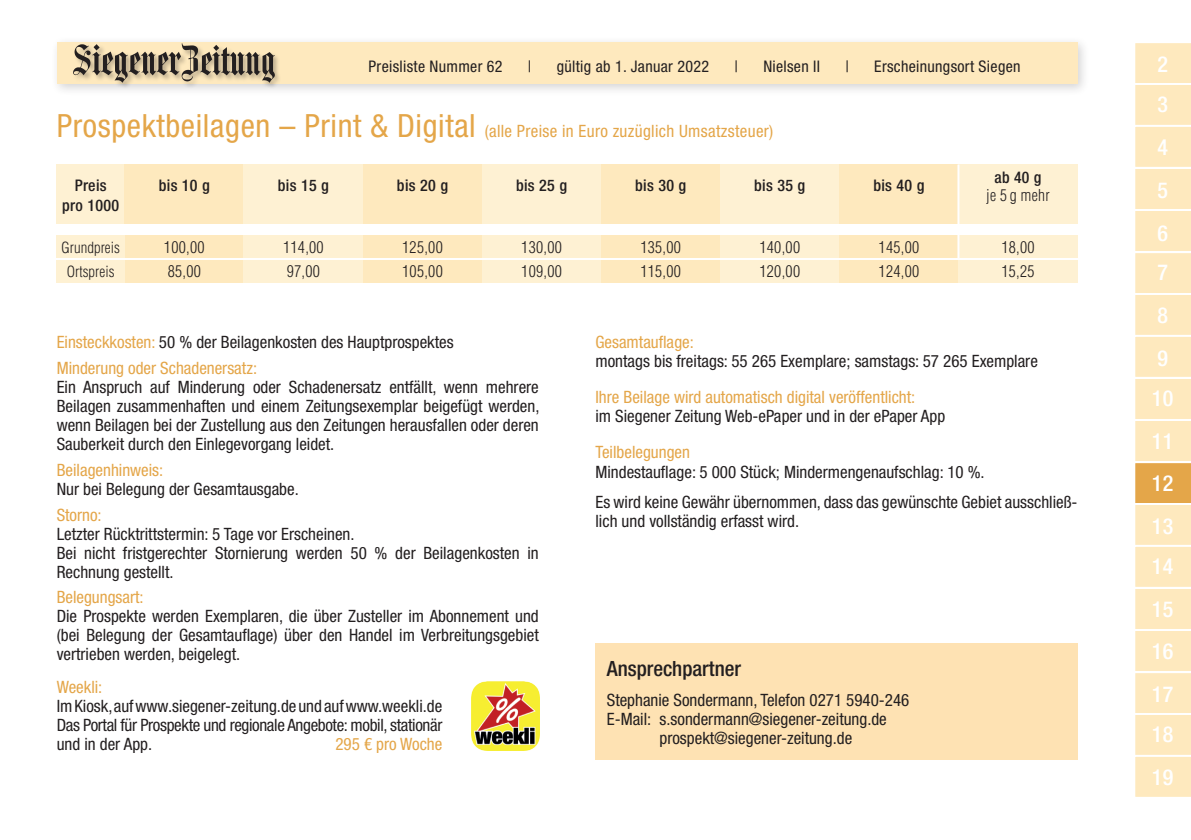
<style>
.page{position:relative;width:1191px;height:840px;background:#fff}
.page>*{position:absolute;margin:0;border:0;box-sizing:border-box;transform-origin:0 0}
.t1{font:500 condensed 22px/42.6px "Helvetica Neue LTCE";letter-spacing:.02em;color:#fff;text-align:justify}
.t2{font:500 condensed 21px "Helvetica Neue LTCE";color:#231f20}
.t3{font:condensed 17px/19px "Helvetica Neue LT";color:#231f20;text-align:justify}
.t4{font:condensed 17px/25.6px "Helvetica Neue LT";color:#e4a649}
.t5{font:condensed 17px "Helvetica Neue LT";letter-spacing:.02em;color:#e4a649}
.t6{font:300 condensed 16px/24px "Helvetica LT";letter-spacing:.02em;color:#231f20}
.t7{font:condensed 16px "Helvetica Neue LT";letter-spacing:.02em;color:#231f20}
.t8{font:500 condensed 16px/20px "Helvetica Neue LTCE";letter-spacing:.02em;color:#231f20;text-align:center}
.t9{font:300 condensed 15px/24px "Helvetica LT";color:#231f20;text-align:center}
.s1{font-size:32px}
.s2{color:#231f20}
</style>
<div class="page">
<div style="left:595px;top:643px;width:482px;height:116px;background:#fee2b3"></div>
<div style="left:50px;top:36px;width:1040px;height:60px;background:#231f20;opacity:.2"></div>
<div style="left:57px;top:43px;width:1020px;height:41px;background:#fee9be"></div>
<div style="left:73px;top:43px;width:208px;height:47px;background:#231f20;opacity:.35"></div>
<img style="left:74px;top:44px;width:200px;height:39px">
<div style="left:57px;top:164px;width:68px;height:60px;background:#fef1d3"></div>
<div style="left:125px;top:164px;width:119px;height:60px;background:#fee9be"></div>
<div style="left:244px;top:164px;width:119px;height:60px;background:#fef1d3"></div>
<div style="left:363px;top:164px;width:119px;height:60px;background:#fee9be"></div>
<div style="left:482px;top:164px;width:119px;height:60px;background:#fef1d3"></div>
<div style="left:601px;top:164px;width:119px;height:60px;background:#fee9be"></div>
<div style="left:720px;top:164px;width:119px;height:60px;background:#fef1d3"></div>
<div style="left:839px;top:164px;width:119px;height:60px;background:#fee9be"></div>
<div style="left:958px;top:164px;width:119px;height:60px;background:#fef1d3"></div>
<div style="left:125px;top:235px;width:119px;height:23px;background:#fee9be"></div>
<div style="left:125px;top:259px;width:119px;height:23px;background:#fee9be"></div>
<div style="left:244px;top:235px;width:119px;height:23px;background:#fef1d3"></div>
<div style="left:244px;top:259px;width:119px;height:23px;background:#fef1d3"></div>
<div style="left:363px;top:235px;width:119px;height:23px;background:#fee9be"></div>
<div style="left:363px;top:259px;width:119px;height:23px;background:#fee9be"></div>
<div style="left:482px;top:235px;width:119px;height:23px;background:#fef1d3"></div>
<div style="left:482px;top:259px;width:119px;height:23px;background:#fef1d3"></div>
<div style="left:601px;top:235px;width:119px;height:23px;background:#fee9be"></div>
<div style="left:601px;top:259px;width:119px;height:23px;background:#fee9be"></div>
<div style="left:720px;top:235px;width:119px;height:23px;background:#fef1d3"></div>
<div style="left:720px;top:259px;width:119px;height:23px;background:#fef1d3"></div>
<div style="left:839px;top:235px;width:119px;height:23px;background:#fee9be"></div>
<div style="left:839px;top:259px;width:119px;height:23px;background:#fee9be"></div>
<div style="left:958px;top:235px;width:119px;height:23px;background:#fef1d3"></div>
<div style="left:958px;top:259px;width:119px;height:23px;background:#fef1d3"></div>
<hr style="left:957px;top:164px;width:2px;height:94px;background:#fff">
<div style="left:57px;top:235px;width:68px;height:23px;background:#fef1d3"></div>
<div style="left:57px;top:259px;width:68px;height:23px;background:#fef1d3"></div>
<svg style="left:1135px;top:43px;width:56px;height:754px;background:#fce6bb"></svg>
<img style="left:471px;top:681px;width:69px;height:68px">
<p class="t7" style="left:369px;top:57px;width:135px">Preisliste Nummer 62</p>
<p class="t7" style="left:528px;top:57px;width:5px">|</p>
<p class="t7" style="left:557px;top:57px;width:154px">gültig ab 1. Januar 2022</p>
<p class="t7" style="left:734px;top:57px;width:5px">|</p>
<p class="t7" style="left:763px;top:57px;width:58px">Nielsen II</p>
<p class="t7" style="left:845px;top:57px;width:5px">|</p>
<p class="t7" style="left:874px;top:57px;width:148px">Erscheinungsort Siegen</p>
<p class="t5" style="left:57px;top:121px;width:718px"><span class="s1">Prospektbeilagen – Print &amp; Digital</span> (alle Preise in Euro zuzüglich Umsatzsteuer)</p>
<p class="t8" style="left:62px;top:175px;width:58px">Preis<br>pro 1000</p>
<p class="t8" style="left:159px;top:175px;width:53px">bis 10 g</p>
<p class="t8" style="left:278px;top:175px;width:53px">bis 15 g</p>
<p class="t8" style="left:397px;top:175px;width:53px">bis 20 g</p>
<p class="t8" style="left:516px;top:175px;width:53px">bis 25 g</p>
<p class="t8" style="left:635px;top:175px;width:53px">bis 30 g</p>
<p class="t8" style="left:754px;top:175px;width:53px">bis 35 g</p>
<p class="t8" style="left:873px;top:175px;width:53px">bis 40 g</p>
<p class="t8" style="left:994px;top:167px;width:48px">ab 40 g</p>
<p class="t6" style="left:986px;top:183px;width:65px">je 5 g mehr</p>
<p class="t9" style="left:62px;top:235px;width:60px">Grundpreis<br>Ortspreis</p>
<p class="t6" style="left:164px;top:235px;width:42px">100,00<br>85,00</p>
<p class="t6" style="left:283px;top:235px;width:42px">114,00<br>97,00</p>
<p class="t6" style="left:402px;top:235px;width:42px">125,00<br>105,00</p>
<p class="t6" style="left:521px;top:235px;width:42px">130,00<br>109,00</p>
<p class="t6" style="left:640px;top:235px;width:42px">135,00<br>115,00</p>
<p class="t6" style="left:759px;top:235px;width:42px">140,00<br>120,00</p>
<p class="t6" style="left:878px;top:235px;width:42px">145,00<br>124,00</p>
<p class="t6" style="left:1001px;top:235px;width:35px">18,00<br>15,25</p>
<p class="t4" style="left:57px;top:329px;width:398px">Einsteckkosten: <span class="s2">50 % der Beilagenkosten des Hauptprospektes<br></span>Minderung oder Schadenersatz:</p>
<p class="t3" style="left:57px;top:377px;width:484px">Ein Anspruch auf Minderung oder Schadenersatz entfällt, wenn mehrere Beilagen zusammenhaften und einem Zeitungsexemplar beigefügt werden, wenn Beilagen bei der Zustellung aus den Zeitungen herausfallen oder deren Sauberkeit durch den Einlegevorgang leidet.</p>
<p class="t4" style="left:57px;top:456px;width:108px">Beilagenhinweis:</p>
<p class="t3" style="left:57px;top:479px;width:243px">Nur bei Belegung der Gesamtausgabe.</p>
<p class="t4" style="left:57px;top:501px;width:46px">Storno:</p>
<p class="t3" style="left:57px;top:523px;width:483px;text-align:left">Letzter Rücktrittstermin: 5 Tage vor Erscheinen.<br>Bei nicht fristgerechter Stornierung werden 50 % der Beilagenkosten in<br>Rechnung gestellt.</p>
<p class="t4" style="left:57px;top:584px;width:88px">Belegungsart:</p>
<p class="t3" style="left:57px;top:606px;width:483px">Die Prospekte werden Exemplaren, die über Zusteller im Abonnement und (bei Belegung der Gesamtauflage) über den Handel im Verbreitungsgebiet vertrieben werden, beigelegt.</p>
<p class="t4" style="left:57px;top:673px;width:47px">Weekli:</p>
<p class="t3" style="left:57px;top:696px;width:387px">Im Kiosk, auf www.siegener-zeitung.de und auf www.weekli.de Das Portal für Prospekte und regionale Angebote: mobil, stationär und in der App.</p>
<p class="t4" style="left:335px;top:730px;width:108px">295 € pro Woche</p>
<p class="t4" style="left:595px;top:329px;width:100px">Gesamtauflage:</p>
<p class="t3" style="left:595px;top:351px;width:444px">montags bis freitags: 55 265 Exemplare; samstags: 57 265 Exemplare</p>
<p class="t4" style="left:595px;top:384px;width:321px">Ihre Beilage wird automatisch digital veröffentlicht:</p>
<p class="t3" style="left:595px;top:406px;width:351px">im Siegener Zeitung Web-ePaper und in der ePaper App</p>
<p class="t4" style="left:595px;top:439px;width:96px">Teilbelegungen</p>
<p class="t3" style="left:595px;top:456px;width:483px;line-height:30.4px">Mindestauflage: 5 000 Stück; Mindermengenaufschlag: 10 %.<br>Es wird keine Gewähr übernommen, dass das gewünschte Gebiet ausschließ-</p>
<p class="t3" style="left:595px;top:511px;width:205px">lich und vollständig erfasst wird.</p>
<p class="t2" style="left:607px;top:655px;width:136px">Ansprechpartner</p>
<p class="t3" style="left:607px;top:690px;width:304px">Stephanie Sondermann, Telefon 0271 5940-246</p>
<p class="t3" style="left:607px;top:709px;width:281px">E-Mail: s.sondermann@siegener-zeitung.de</p>
<p class="t3" style="left:659px;top:728px;width:194px">prospekt@siegener-zeitung.de</p>
<p class="t1" style="left:1157px;top:44px;width:12px;line-height:39.8px">2<br>3</p>
<p class="t1" style="left:1157px;top:126px;width:12px">4<br>5<br>6</p>
<p class="t1" style="left:1157px;top:251px;width:12px">7<br>8<br>9</p>
<p class="t1" style="left:1151px;top:376px;width:23px">10<br>11<br>12<br>13</p>
<p class="t1" style="left:1151px;top:544px;width:23px">14<br>15<br>16<br>17</p>
<p class="t1" style="left:1151px;top:712px;width:23px">18<br>19</p>
</div>
